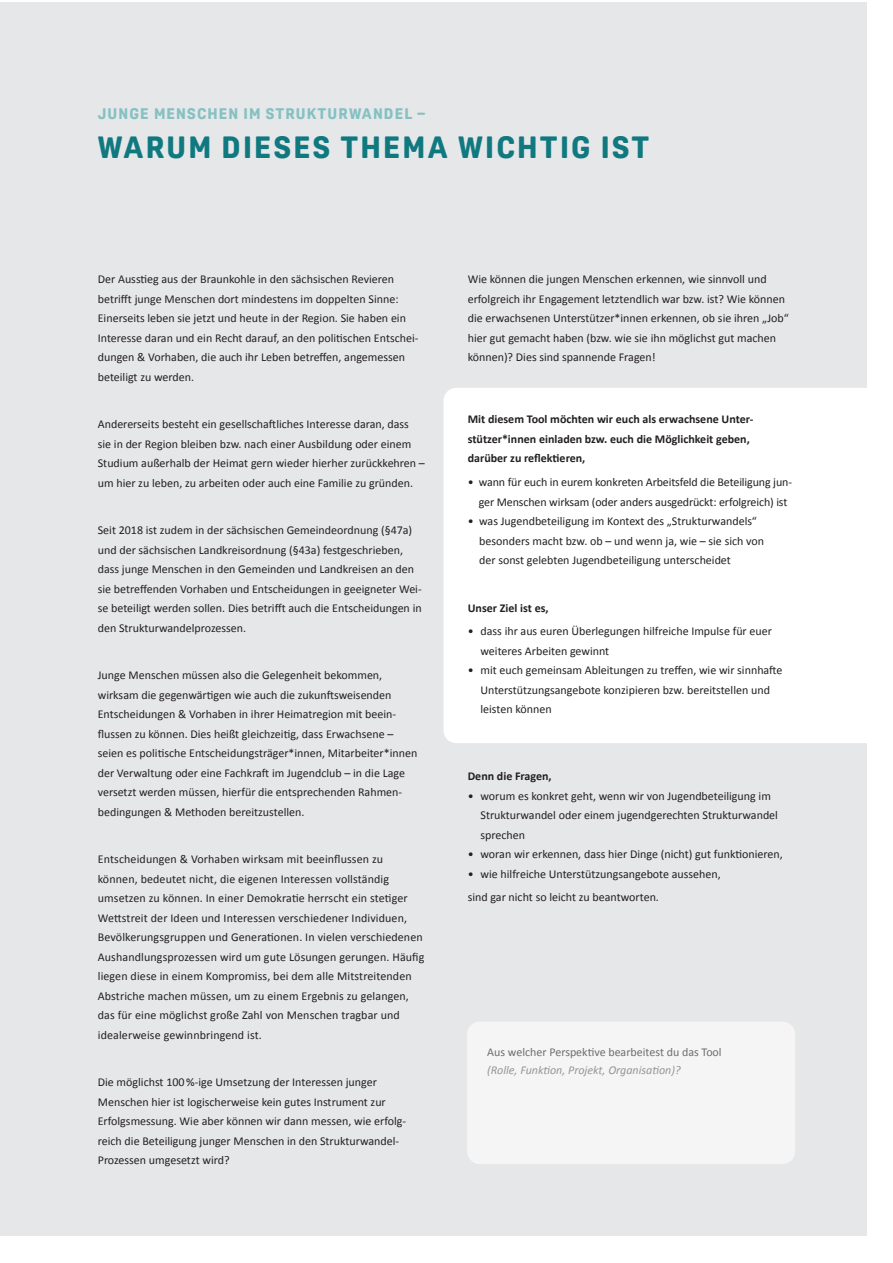
<style>
.page{position:relative;width:893px;height:1263px;background:#fff}
.page>*{position:absolute;margin:0;border:0;box-sizing:border-box;transform-origin:0 0}
.t1{font:800 30px "Oscine";letter-spacing:.075em;color:#107980}
.t2{font:800 15px "Oscine";letter-spacing:.075em;color:#85c1c2}
.t3{font:12px/19.5px "Calibri";color:#231f20}
.t4{font:700 12px/19.5px "Calibri";color:#231f20}
.t5{font:12px "Calibri";color:#6c6d70}
.t6{font:italic 12px "Calibri";color:#939598}
</style>
<div class="page">
<div style="left:0;top:2px;width:866px;height:1233px;background:#e6e7e9"></div>
<div style="left:443px;top:388px;width:423px;height:355px;background:#fff"></div>
<div style="left:467px;top:1022px;width:328px;height:142px;background:#f5f5f6;border-radius:13px"></div>
<p class="t2" style="left:98px;top:105px;width:329px">JUNGE MENSCHEN IM STRUKTURWANDEL –</p>
<h1 class="t1" style="left:98px;top:130px;width:553px">WARUM DIESES THEMA WICHTIG IST</h1>
<p class="t3" style="left:98px;top:269px;width:322px">Der Ausstieg aus der Braunkohle in den sächsischen Revieren betrifft junge Menschen dort mindestens im doppelten Sinne:<br>Einerseits leben sie jetzt und heute in der Region. Sie haben ein Interesse daran und ein Recht darauf, an den politischen Entschei&shy;dungen &amp; Vorhaben, die auch ihr Leben betreffen, angemessen beteiligt zu werden.</p>
<p class="t3" style="left:98px;top:414px;width:329px">Andererseits besteht ein gesellschaftliches Interesse daran, dass sie in der Region bleiben bzw. nach einer Ausbildung oder einem Studium außerhalb der Heimat gern wieder hierher zurückkehren – um hier zu leben, zu arbeiten oder auch eine Familie zu gründen.</p>
<p class="t3" style="left:98px;top:520px;width:325px">Seit 2018 ist zudem in der sächsischen Gemeindeordnung (§47a) und der sächsischen Landkreisordnung (§43a) festgeschrieben, dass junge Menschen in den Gemeinden und Landkreisen an den sie betreffenden Vorhaben und Entscheidungen in geeigneter Wei&shy;se beteiligt werden sollen. Dies betrifft auch die Entscheidungen in den Strukturwandelprozessen.</p>
<p class="t3" style="left:98px;top:665px;width:321px">Junge Menschen müssen also die Gelegenheit bekommen, wirksam die gegenwärtigen wie auch die zukunftsweisenden Entscheidungen &amp; Vorhaben in ihrer Heimatregion mit beein&shy;flussen zu können. Dies heißt gleichzeitig, dass Erwachsene – seien es politische Entscheidungsträger*innen, Mitarbeiter*innen der Verwaltung oder eine Fachkraft im Jugendclub – in die Lage versetzt werden müssen, hierfür die entsprechenden Rahmen&shy;bedingungen &amp; Methoden bereitzustellen.</p>
<p class="t3" style="left:98px;top:849px;width:328px">Entscheidungen &amp; Vorhaben wirksam mit beeinflussen zu können, bedeutet nicht, die eigenen Interessen vollständig umsetzen zu können. In einer Demokratie herrscht ein stetiger Wettstreit der Ideen und Interessen verschiedener Individuen, Bevölkerungsgruppen und Generationen. In vielen verschiedenen Aushandlungsprozessen wird um gute Lösungen gerungen. Häufig liegen diese in einem Kompromiss, bei dem alle Mitstreitenden Abstriche machen müssen, um zu einem Ergebnis zu gelangen, das für eine möglichst große Zahl von Menschen tragbar und idealerweise gewinnbringend ist.</p>
<p class="t3" style="left:98px;top:1072px;width:310px">Die möglichst 100 %-ige Umsetzung der Interessen junger Menschen hier ist logischerweise kein gutes Instrument zur Erfolgsmessung. Wie aber können wir dann messen, wie erfolg&shy;reich die Beteiligung junger Menschen in den Strukturwandel-- Prozessen umgesetzt wird?</p>
<p class="t3" style="left:468px;top:269px;width:322px">Wie können die jungen Menschen erkennen, wie sinnvoll und erfolgreich ihr Engagement letztendlich war bzw. ist? Wie können die erwachsenen Unterstützer*innen erkennen, ob sie ihren „Job“ hier gut gemacht haben (bzw. wie sie ihn möglichst gut machen können)? Dies sind spannende Fragen!</p>
<p class="t4" style="left:468px;top:409px;width:287px">Mit diesem Tool möchten wir euch als erwachsene Unter&shy;stützer*innen einladen bzw. euch die Möglichkeit geben, darüber zu reflektieren,</p>
<p class="t3" style="left:468px;top:472px;width:326px;text-align:center">• wann für euch in eurem konkreten Arbeitsfeld die Beteiligung jun&shy;ger Menschen wirksam (oder anders ausgedrückt: erfolgreich) ist</p>
<p class="t3" style="left:479px;top:511px;width:286px;text-indent:-11px">• was Jugendbeteiligung im Kontext des „Strukturwandels“ besonders macht bzw. ob – und wenn ja, wie – sie sich von der sonst gelebten Jugendbeteiligung unterscheidet</p>
<p class="t4" style="left:468px;top:597px;width:82px">Unser Ziel ist es,</p>
<p class="t3" style="left:480px;top:621px;width:293px;text-indent:-13px">• dass ihr aus euren Überlegungen hilfreiche Impulse für euer weiteres Arbeiten gewinnt</p>
<p class="t3" style="left:480px;top:660px;width:304px;text-indent:-13px">• mit euch gemeinsam Ableitungen zu treffen, wie wir sinnhafte<br>Unterstützungsangebote konzipieren bzw. bereitstellen und leisten können</p>
<p class="t4" style="left:468px;top:766px;width:85px">Denn die Fragen,</p>
<p class="t3" style="left:480px;top:785px;width:299px;text-indent:-13px">• worum es konkret geht, wenn wir von Jugendbeteiligung im<br>Strukturwandel oder einem jugendgerechten Strukturwandel sprechen</p>
<p class="t3" style="left:468px;top:844px;width:317px">• woran wir erkennen, dass hier Dinge (nicht) gut funktionieren,</p>
<p class="t3" style="left:468px;top:861px;width:255px;line-height:23.7px">• wie hilfreiche Unterstützungsangebote aussehen, sind gar nicht so leicht zu beantworten.</p>
<p class="t5" style="left:487px;top:1045px;width:236px">Aus welcher Perspektive bearbeitest du das Tool</p>
<p class="t6" style="left:487px;top:1062px;width:195px">(Rolle, Funktion, Projekt, Organisation)?</p>
</div>
